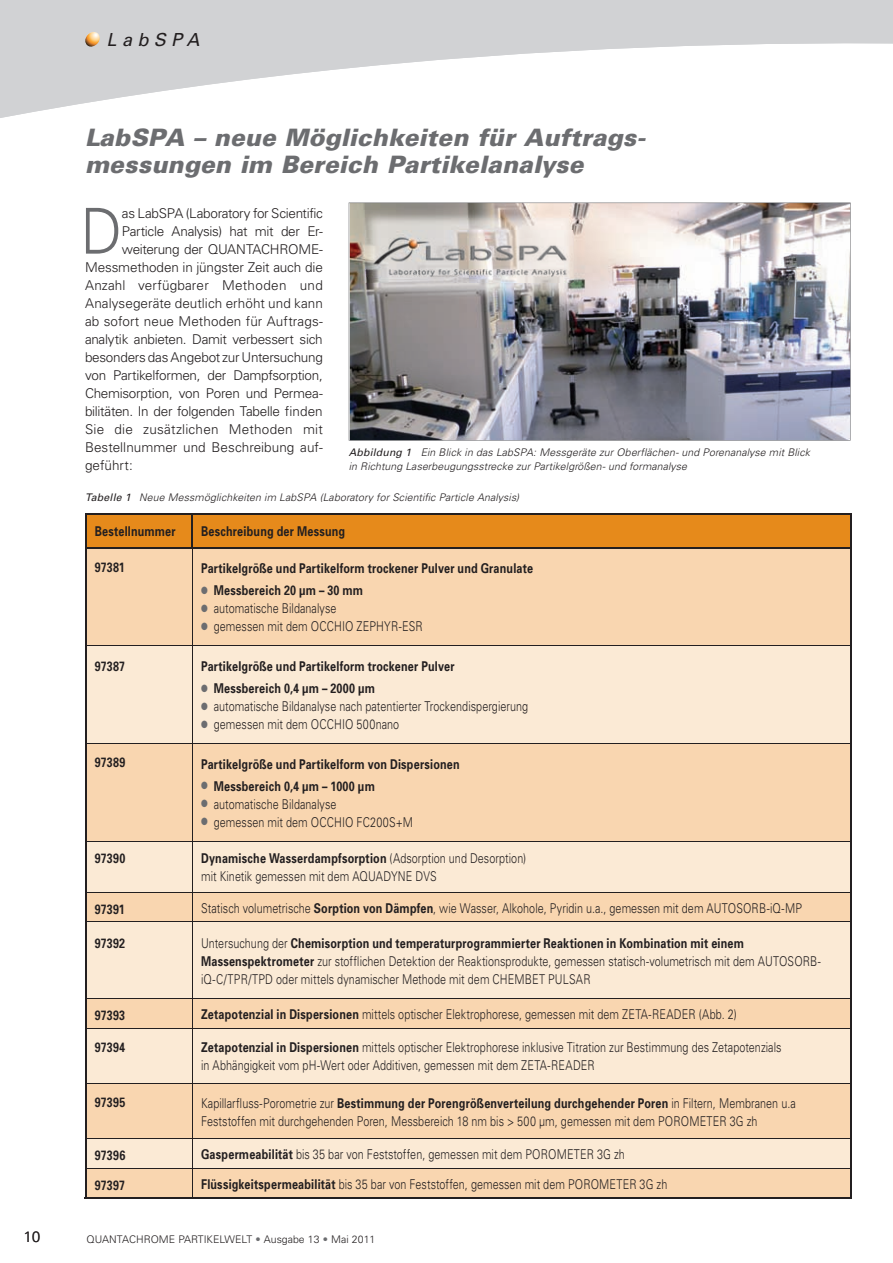
<style>
.page{position:relative;width:893px;height:1263px;background:#fff}
.page>*{position:absolute;margin:0;border:0;box-sizing:border-box;transform-origin:0 0}
.t1{font:300 63.3px "Univers";color:#6c6d70;scale:.9 1}
.t2{font:italic 900 24px/27px "Univers";letter-spacing:.005em;color:#6c6d70}
.t3{font:italic 18px "Univers";letter-spacing:.3em;color:#231f20}
.t4{font:300 15px "Univers";color:#231f20}
.t5{font:300 13.5px/18px "Univers";color:#231f20;scale:.8 1}
.t6{font:700 13.5px "Univers";letter-spacing:.015em;color:#231f20;scale:.8 1}
.t7{font:300 13.5px "Univers";color:#231f20}
.t8{font:300 13.5px "Univers";letter-spacing:-.025em;color:#231f20}
.t9{font:300 13.5px "Univers";letter-spacing:-.02em;color:#231f20}
.t10{font:300 13.5px "Univers";letter-spacing:-.03em;color:#231f20}
.t11{font:italic 300 10.5px/13.5px "Univers";letter-spacing:.01em;color:#231f20}
.t12{font:300 10.5px "Univers";color:#231f20}
.s1{font-weight:400}
.s2{color:#6c6d70}
.s3{font-weight:700}
</style>
<div class="page">
<svg style="left:0;top:0;width:893px;height:118px;fill:#d1d2d4"></svg>
<img style="left:85px;top:32px;width:15px;height:15px">
<img style="left:349px;top:203px;width:501px;height:238px">
<img style="left:365px;top:230px;width:209px;height:52px">
<div style="left:86px;top:514px;width:764px;height:33px;background:#e68a1b"></div>
<div style="left:86px;top:548px;width:764px;height:650px;background:#f9d6b0"></div>
<svg style="left:86px;top:646px;width:764px;height:522px;background:#f7dfc4"></svg>
<hr style="left:86px;top:743px;width:106px;height:1px;background:#231f20">
<hr style="left:86px;top:841px;width:106px;height:1px;background:#231f20">
<hr style="left:86px;top:892px;width:106px;height:1px;background:#231f20">
<hr style="left:86px;top:921px;width:106px;height:1px;background:#231f20">
<hr style="left:86px;top:998px;width:106px;height:1px;background:#231f20">
<hr style="left:86px;top:1028px;width:106px;height:1px;background:#231f20">
<hr style="left:86px;top:1083px;width:106px;height:1px;background:#231f20">
<hr style="left:86px;top:1138px;width:106px;height:1px;background:#231f20">
<hr style="left:192px;top:1138px;width:658px;height:1px;background:#231f20">
<hr style="left:86px;top:1168px;width:106px;height:1px;background:#231f20">
<hr style="left:192px;top:1168px;width:658px;height:1px;background:#231f20">
<hr style="left:86px;top:645px;width:106px;height:1px;background:#231f20">
<hr style="left:85px;top:513px;width:107px;height:1px;background:#231f20">
<hr style="left:85px;top:514px;width:1px;height:33px;background:#231f20">
<hr style="left:192px;top:513px;width:660px;height:1px;background:#231f20">
<hr style="left:191px;top:514px;width:2px;height:33px;background:#231f20">
<hr style="left:85px;top:547px;width:107px;height:1px;background:#231f20">
<hr style="left:85px;top:548px;width:1px;height:98px;background:#231f20">
<hr style="left:192px;top:547px;width:660px;height:1px;background:#231f20">
<hr style="left:85px;top:646px;width:1px;height:552px;background:#231f20">
<hr style="left:85px;top:1198px;width:767px;height:1px;background:#231f20">
<hr style="left:850px;top:514px;width:2px;height:33px;background:#231f20">
<hr style="left:850px;top:548px;width:2px;height:650px;background:#231f20">
<hr style="left:192px;top:548px;width:1px;height:97px;background:#231f20">
<hr style="left:192px;top:646px;width:1px;height:97px;background:#231f20">
<hr style="left:192px;top:743px;width:658px;height:1px;background:#231f20">
<hr style="left:192px;top:645px;width:658px;height:1px;background:#231f20">
<hr style="left:192px;top:841px;width:658px;height:1px;background:#231f20">
<hr style="left:192px;top:892px;width:658px;height:1px;background:#231f20">
<hr style="left:192px;top:922px;width:658px;height:1px;background:#231f20">
<hr style="left:192px;top:998px;width:658px;height:1px;background:#231f20">
<hr style="left:192px;top:1028px;width:658px;height:1px;background:#231f20">
<hr style="left:192px;top:1083px;width:658px;height:1px;background:#231f20">
<hr style="left:192px;top:744px;width:1px;height:97px;background:#231f20">
<hr style="left:192px;top:841px;width:1px;height:51px;background:#231f20">
<hr style="left:192px;top:892px;width:1px;height:30px;background:#231f20">
<hr style="left:192px;top:922px;width:1px;height:76px;background:#231f20">
<svg style="left:192px;top:999px;width:1px;height:29px"></svg>
<hr style="left:192px;top:1029px;width:1px;height:54px;background:#231f20">
<hr style="left:192px;top:1084px;width:1px;height:114px;background:#231f20">
<h3 class="t3" style="left:107px;top:33px;width:94px">LabSPA</h3>
<h2 class="t2" style="left:85px;top:127px;width:562px">LabSPA – neue Möglichkeiten für Auftrags&shy;messungen im Bereich Partikelanalyse</h2>
<h1 class="t1" style="left:81px;top:208px;width:47px">D</h1>
<p class="t8" style="left:122px;top:208px;width:202px">as LabSPA (Laboratory for Scien tific</p>
<p class="t10" style="left:122px;top:226px;width:202px">Particle Analysis) hat mit der Er -</p>
<p class="t8" style="left:122px;top:244px;width:202px">weiterung der QUANTA CHROME-</p>
<p class="t7" style="left:85px;top:262px;width:239px">Mess methoden in jüngster Zeit auch die</p>
<p class="t7" style="left:85px;top:280px;width:239px">Anzahl verfügbarer Methoden und</p>
<p class="t7" style="left:85px;top:298px;width:239px">Analysegeräte deutlich erhöht und kann</p>
<p class="t7" style="left:85px;top:316px;width:239px">ab sofort neue Metho den für Auf trags-</p>
<p class="t8" style="left:85px;top:334px;width:239px">analytik anbieten. Damit verbessert sich</p>
<p class="t9" style="left:85px;top:352px;width:239px">besonders das Angebot zur Untersuchung</p>
<p class="t9" style="left:85px;top:370px;width:239px">von Partikelformen, der Dampfsorption,</p>
<p class="t8" style="left:85px;top:388px;width:239px">Chemisorption, von Poren und Permea-</p>
<p class="t9" style="left:85px;top:406px;width:239px">bilitäten. In der folgenden Tabelle finden</p>
<p class="t7" style="left:85px;top:424px;width:239px">Sie die zusätzlichen Methoden mit</p>
<p class="t7" style="left:85px;top:442px;width:239px">Bestell num mer und Be schreibung auf-</p>
<p class="t7" style="left:85px;top:460px;width:49px">geführt:</p>
<p class="t11" style="left:349px;top:447px;width:463px"><span class="s1">Abbildung 1</span> Ein Blick in das LabSPA: Messgeräte zur Oberflächen- und Porenanalyse mit Blick in Richtung Laserbeugungsstrecke zur Partikelgrößen- und formanalyse</p>
<p class="t11" style="left:85px;top:492px;width:436px"><span class="s1">Tabelle 1</span> Neue Messmöglichkeiten im LabSPA (Laboratory for Scientific Particle Analysis)</p>
<p class="t6" style="left:95px;top:526px;width:103px">Bestellnummer</p>
<p class="t6" style="left:201px;top:526px;width:182px">Beschreibung der Messung</p>
<p class="t6" style="left:95px;top:562px;width:39px">97381</p>
<p class="t6" style="left:201px;top:563px;width:416px">Partikelgröße und Partikelform trockener Pulver und Granulate</p>
<p class="t6" style="left:201px;top:586px;width:204px"><span class="s2">●</span> Messbereich 20 µm – 30 mm</p>
<p class="t5" style="left:201px;top:601px;width:171px"><span class="s2">●</span> automatische Bildanalyse</p>
<p class="t5" style="left:201px;top:619px;width:279px"><span class="s2">●</span> gemessen mit dem OCCHIO ZEPHYR-ESR</p>
<p class="t6" style="left:95px;top:662px;width:40px">97387</p>
<p class="t6" style="left:201px;top:661px;width:318px">Partikelgröße und Partikelform trockener Pulver</p>
<p class="t6" style="left:201px;top:683px;width:219px"><span class="s2">●</span> Messbereich 0,4 µm – 2000 µm</p>
<p class="t5" style="left:201px;top:698px;width:410px"><span class="s2">●</span> automatische Bildanalyse nach patentierter Trockendispergierung</p>
<p class="t5" style="left:201px;top:716px;width:249px"><span class="s2">●</span> gemessen mit dem OCCHIO 500nano</p>
<p class="t6" style="left:95px;top:757px;width:40px">97389</p>
<p class="t6" style="left:201px;top:759px;width:325px">Partikelgröße und Partikelform von Dispersionen</p>
<p class="t6" style="left:201px;top:781px;width:219px"><span class="s2">●</span> Messbereich 0,4 µm – 1000 µm</p>
<p class="t5" style="left:201px;top:796px;width:171px"><span class="s2">●</span> automatische Bildanalyse</p>
<p class="t5" style="left:201px;top:814px;width:266px"><span class="s2">●</span> gemessen mit dem OCCHIO FC200S+M</p>
<p class="t6" style="left:95px;top:853px;width:40px">97390</p>
<p class="t5" style="left:201px;top:851px;width:408px"><span class="s3">Dynamische Wasserdampfsorption</span> (Adsorption und Desorption) mit Kinetik gemessen mit dem AQUADYNE DVS</p>
<p class="t6" style="left:95px;top:904px;width:39px">97391</p>
<p class="t5" style="left:201px;top:900px;width:753px">Statisch volumetrische <span class="s3">Sorption von Dämpfen</span>, wie Wasser, Alkohole, Pyridin u.a., gemessen mit dem AUTOSORB-iQ-MP</p>
<p class="t6" style="left:95px;top:938px;width:40px">97392</p>
<p class="t5" style="left:201px;top:935px;width:776px">Untersuchung der <span class="s3">Chemisorption und temperaturprogrammierter Reaktionen in Kombination mit einem<br>Massenspektrometer</span> zur stofflichen Detektion der Reaktionsprodukte, gemessen statisch-volumetrisch mit dem AUTOSORB&shy;iQ-C/TPR/TPD oder mittels dynamischer Methode mit dem CHEMBET PULSAR</p>
<p class="t6" style="left:95px;top:1010px;width:40px">97393</p>
<p class="t5" style="left:201px;top:1006px;width:671px"><span class="s3">Zetapotenzial in Dispersionen</span> mittels optischer Elektrophorese, gemessen mit dem ZETA-READER (Abb. 2)</p>
<p class="t6" style="left:95px;top:1042px;width:40px">97394</p>
<p class="t5" style="left:201px;top:1040px;width:727px"><span class="s3">Zetapotenzial in Dispersionen</span> mittels optischer Elektrophorese inklusive Titration zur Bestimmung des Zetapotenzials in Abhängigkeit vom pH-Wert oder Additiven, gemessen mit dem ZETA-READER</p>
<p class="t6" style="left:95px;top:1097px;width:40px">97395</p>
<p class="t5" style="left:201px;top:1095px;width:745px">Kapillarfluss-Porometrie zur <span class="s3">Bestimmung der Porengrößenverteilung durchgehender Poren</span> in Filtern, Membranen u.a<br>Feststoffen mit durchgehenden Poren, Messbereich 18 nm bis &gt; 500 µm, gemessen mit dem POROMETER 3G zh</p>
<p class="t6" style="left:95px;top:1151px;width:40px">97396</p>
<p class="t5" style="left:201px;top:1147px;width:531px"><span class="s3">Gaspermeabilität</span> bis 35 bar von Feststoffen, gemessen mit dem POROMETER 3G zh</p>
<p class="t6" style="left:95px;top:1180px;width:39px">97397</p>
<p class="t5" style="left:201px;top:1176px;width:584px"><span class="s3">Flüssigkeitspermeabilität</span> bis 35 bar von Feststoffen, gemessen mit dem POROMETER 3G zh</p>
<p class="t4" style="left:24px;top:1231px;width:18px">10</p>
<p class="t12" style="left:86px;top:1236px;width:290px">QUANTACHROME PARTIKELWELT <span class="s2">•</span> Ausgabe 13 <span class="s2">•</span> Mai 2011</p>
</div>
